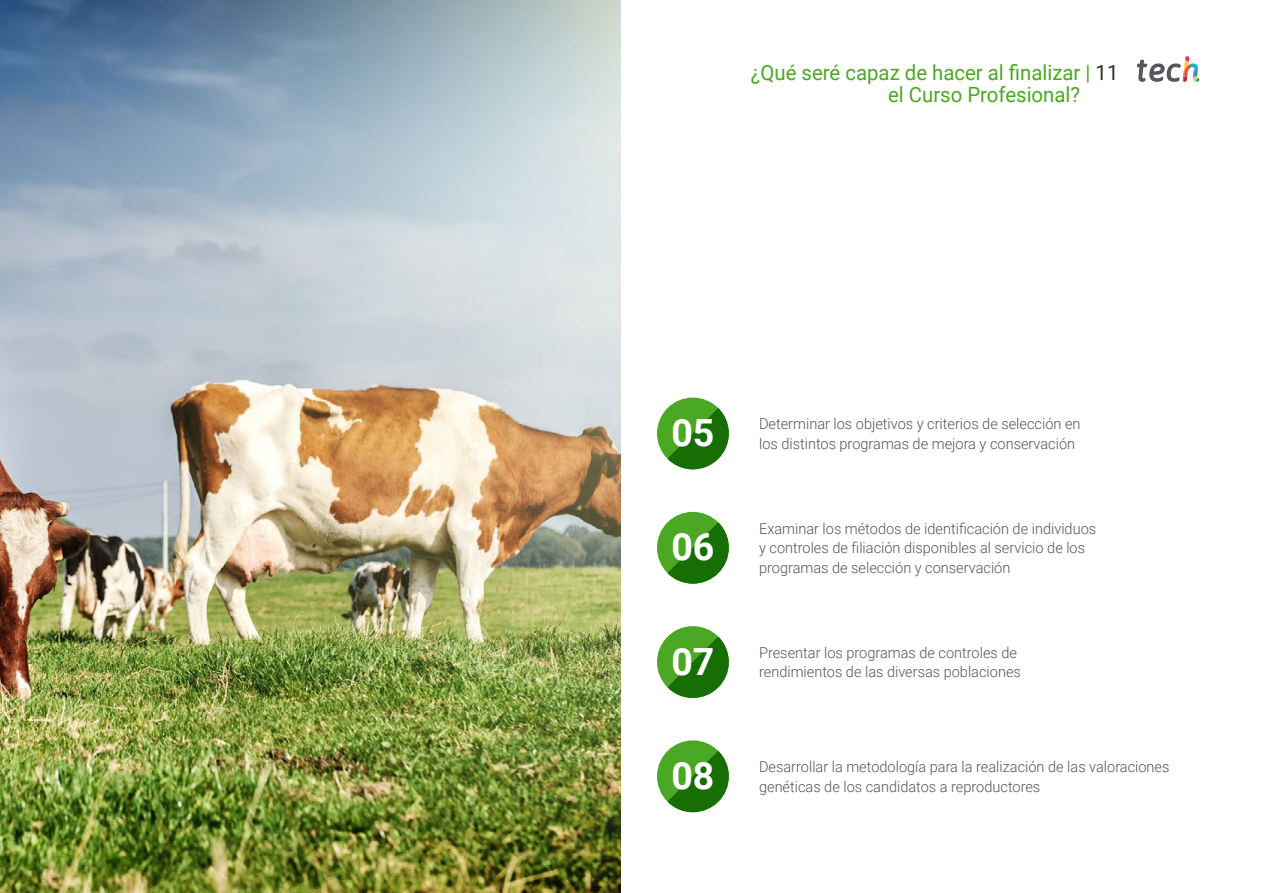
<style>
.page{position:relative;width:1263px;height:893px;background:#fff}
.page>*{position:absolute;margin:0;border:0;box-sizing:border-box;transform-origin:0 0}
.t1{font:700 37.5px "Roboto";color:#fff}
.t2{font:21px/22.5px "Roboto";color:#4ba824}
.t3{font:300 15px/19.5px "Roboto";color:#52555b}
.s1{color:#312e20}
</style>
<div class="page">
<img style="left:0;top:0;width:621px;height:893px">
<svg style="left:1137px;top:56px;width:62px;height:26px"></svg>
<div style="left:657px;top:512px;width:72px;height:72px;background:#4ba824;border-radius:50%"></div>
<svg style="left:667px;top:522px;width:62px;height:62px"></svg>
<div style="left:657px;top:740px;width:72px;height:72px;background:#4ba824;border-radius:50%"></div>
<svg style="left:667px;top:751px;width:62px;height:61px"></svg>
<div style="left:657px;top:626px;width:72px;height:72px;background:#4ba824;border-radius:50%"></div>
<svg style="left:667px;top:637px;width:62px;height:61px"></svg>
<div style="left:657px;top:398px;width:72px;height:71px;background:#4ba824;border-radius:50%"></div>
<svg style="left:667px;top:408px;width:62px;height:61px"></svg>
<h2 class="t2" style="left:888px;top:60px;width:232px;text-indent:-137px">¿Qué seré capaz de hacer al finalizar | <span class="s1">11 </span>el Curso Profesional?</h2>
<h1 class="t1" style="left:671px;top:407px;width:45px">05</h1>
<p class="t3" style="left:759px;top:414px;width:323px">Determinar los objetivos y criterios de selección en</p>
<p class="t3" style="left:759px;top:433px;width:318px">los distintos programas de mejora y conservación</p>
<h1 class="t1" style="left:671px;top:521px;width:45px">06</h1>
<p class="t3" style="left:759px;top:518px;width:339px">Examinar los métodos de identificación de individuos y controles de filiación disponibles al servicio de los programas de selección y conservación</p>
<h1 class="t1" style="left:671px;top:635px;width:45px">07</h1>
<p class="t3" style="left:759px;top:642px;width:263px">Presentar los programas de controles de rendimientos de las diversas poblaciones</p>
<h1 class="t1" style="left:671px;top:749px;width:45px">08</h1>
<p class="t3" style="left:759px;top:756px;width:412px">Desarrollar la metodología para la realización de las valoraciones genéticas de los candidatos a reproductores</p>
</div>
